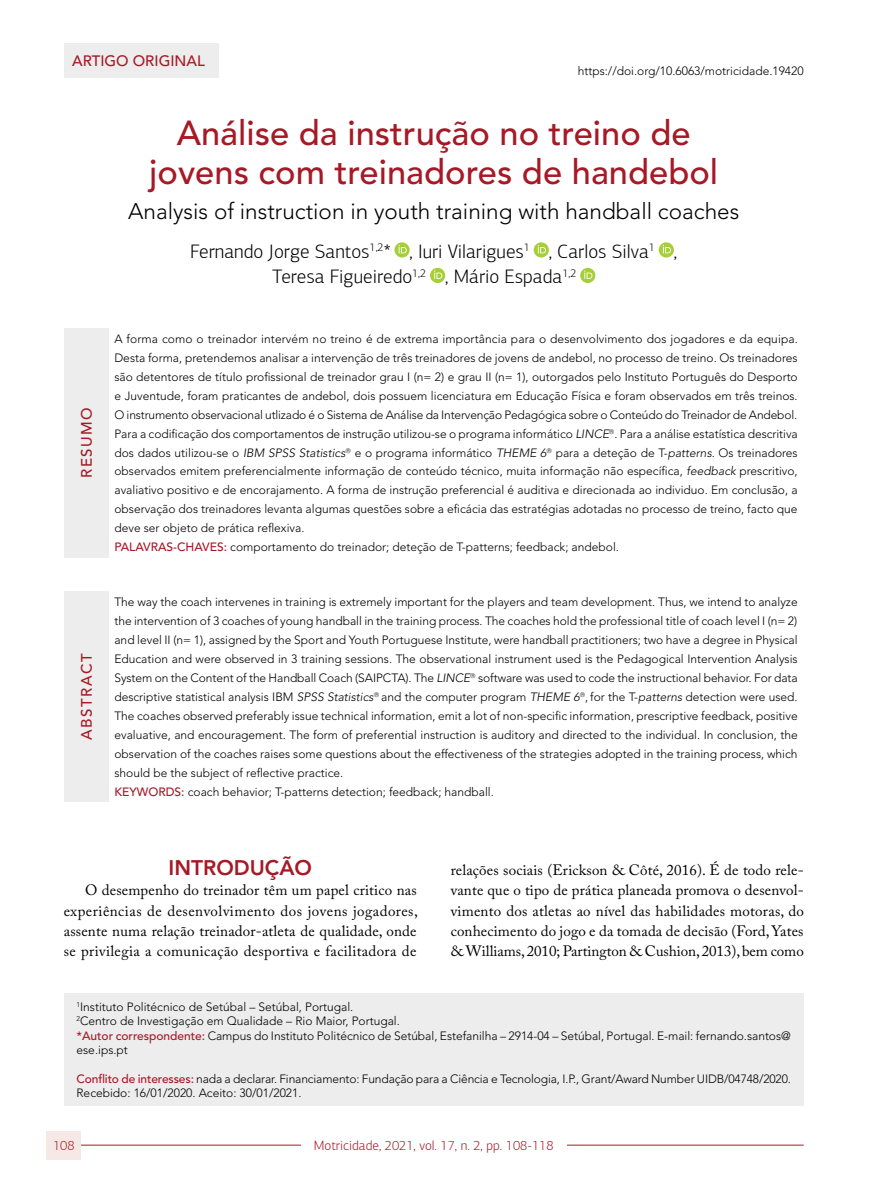
<style>
.page{position:relative;width:893px;height:1191px;background:#fff}
.page>*{position:absolute;margin:0;border:0;box-sizing:border-box;transform-origin:0 0}
.t1{font:500 34.5px/39px "Avenir LT Std";color:#a61926;text-align:center}
.t2{font:300 22.5px "Avenir LT Std";color:#000}
.t3{font:800 21px "Avenir LT Std";color:#a61926}
.t4{font:300 19.5px/25.5px "PF Agora Sans Pro";color:#000}
.t5{font:15px/20.2px "Adobe Caslon Pro";letter-spacing:.015em;color:#000;text-align:justify}
.t6{font:500 15px "Avenir LT Std";color:#a61926}
.t7{font:500 15px "Avenir LT Std";letter-spacing:.1em;color:#a61926}
.t8{font:500 15px "Avenir LT Std";letter-spacing:.05em;color:#a61926}
.t9{font:300 13.5px "PF Agora Sans Pro";color:#a61926}
.t10{font:300 12px/18.9px "Avenir LT Std";color:#000}
.s1{font-style:italic}
.s2{font-weight:500;color:#a61926}
</style>
<div class="page">
<hr style="left:64px;top:1144px;width:740px;height:1px;background:#a61926">
<div style="left:47px;top:1130px;width:34px;height:29px;background:#f6e8e4"></div>
<div style="left:64px;top:993px;width:740px;height:113px;background:#ededed"></div>
<svg style="left:394px;top:242px;width:16px;height:15px"></svg>
<svg style="left:398px;top:245px;width:9px;height:8px"></svg>
<svg style="left:534px;top:242px;width:15px;height:15px"></svg>
<svg style="left:538px;top:245px;width:8px;height:8px"></svg>
<svg style="left:659px;top:242px;width:15px;height:15px"></svg>
<svg style="left:663px;top:245px;width:8px;height:8px"></svg>
<div style="left:430px;top:268px;width:15px;height:15px;background:#a6ce39;border-radius:50%"></div>
<svg style="left:434px;top:271px;width:8px;height:8px"></svg>
<div style="left:580px;top:268px;width:15px;height:15px;background:#a6ce39;border-radius:50%"></div>
<svg style="left:584px;top:271px;width:8px;height:8px"></svg>
<div style="left:64px;top:328px;width:44px;height:229px;background:#ededed"></div>
<div style="left:64px;top:591px;width:44px;height:210px;background:#ededed"></div>
<div style="left:64px;top:43px;width:154px;height:34px;background:#ededed"></div>
<div style="left:301px;top:1133px;width:265px;height:23px;background:#fff"></div>
<p class="t6" style="left:72px;top:52px;width:134px">ARTIGO ORIGINAL</p>
<p class="t10" style="left:578px;top:61px;width:228px">https://doi.org/10.6063/motricidade.19420</p>
<p class="t8" style="left:78px;top:478px;width:72px;rotate:-90deg">RESUMO</p>
<p class="t7" style="left:78px;top:739px;width:88px;rotate:-90deg">ABSTRACT</p>
<h1 class="t1" style="left:149px;top:114px;width:570px">Análise da instrução no treino de jovens com treinadores de handebol</h1>
<h2 class="t2" style="left:128px;top:198px;width:613px">Analysis of instruction in youth training with handball coaches</h2>
<h3 class="t4" style="left:272px;top:238px;width:407px;text-indent:-82px">Fernando Jorge Santos<sup>1,2</sup>* , Iuri Vilarigues<sup>1</sup> , Carlos Silva<sup>1</sup> ,<br>Teresa Figueiredo<sup>1,2</sup> , Mário Espada<sup>1,2</sup></h3>
<p class="t10" style="left:114px;top:329px;width:685px">A forma como o treinador intervém no treino é de extrema importância para o desenvolvimento dos jogadores e da equipa.<br>Desta forma, pretendemos analisar a intervenção de três treinadores de jovens de andebol, no processo de treino. Os treinadores são detentores de título profissional de treinador grau I (n= 2) e grau II (n= 1), outorgados pelo Instituto Português do Desporto e Juventude, foram praticantes de andebol, dois possuem licenciatura em Educação Física e foram observados em três treinos.<br>O instrumento observacional utlizado é o Sistema de Análise da Intervenção Pedagógica sobre o Conteúdo do Treinador de Andebol.<br>Para a codificação dos comportamentos de instrução utilizou-se o programa informático <span class="s1">LINCE</span> . Para a análise estatística descritiva dos dados utilizou-se o <span class="s1">IBM SPSS Statistics</span> e o programa informático <span class="s1">THEME 6</span> para a deteção de T-<span class="s1">patterns</span>. Os treinadores observados emitem preferencialmente informação de conteúdo técnico, muita informação não específica, <span class="s1">feedback</span> prescritivo, avaliativo positivo e de encorajamento. A forma de instrução preferencial é auditiva e direcionada ao individuo. Em conclusão, a observação dos treinadores levanta algumas questões sobre a eficácia das estratégias adotadas no processo de treino, facto que deve ser objeto de prática reflexiva.<br><span class="s2">PALAVRAS-CHAVES:</span> comportamento do treinador; deteção de T-patterns; feedback; andebol.</p>
<p class="t10" style="left:114px;top:593px;width:685px">The way the coach intervenes in training is extremely important for the players and team development. Thus, we intend to analyze the intervention of 3 coaches of young handball in the training process. The coaches hold the professional title of coach level I (n= 2) and level II (n= 1), assigned by the Sport and Youth Portuguese Institute, were handball practitioners; two have a degree in Physical Education and were observed in 3 training sessions. The observational instrument used is the Pedagogical Intervention Analysis System on the Content of the Handball Coach (SAIPCTA). The <span class="s1">LINCE</span> software was used to code the instructional behavior. For data descriptive statistical analysis IBM <span class="s1">SPSS Statistics</span> and the computer program <span class="s1">THEME 6</span> , for the T-<span class="s1">patterns</span> detection were used.<br>The coaches observed preferably issue technical information, emit a lot of non-specific information, prescriptive feedback, positive evaluative, and encouragement. The form of preferential instruction is auditory and directed to the individual. In conclusion, the observation of the coaches raises some questions about the effectiveness of the strategies adopted in the training process, which should be the subject of reflective practice.<br><span class="s2">KEYWORDS:</span> coach behavior; T-patterns detection; feedback; handball.</p>
<h3 class="t3" style="left:169px;top:855px;width:145px">INTRODUÇÃO</h3>
<p class="t5" style="left:64px;top:880px;width:356px;text-indent:21px">O desempenho do treinador têm um papel critico nas experiências de desenvolvimento dos jovens jogadores, assente numa relação treinador-atleta de qualidade, onde se privilegia a comunicação desportiva e facilitadora de</p>
<p class="t5" style="left:451px;top:859px;width:355px">relações sociais (Erickson &amp; Côté, 2016). É de todo rele&shy;vante que o tipo de prática planeada promova o desenvol&shy;vimento dos atletas ao nível das habilidades motoras, do conhecimento do jogo e da tomada de decisão (Ford, Yates &amp; Williams, 2010; Partington &amp; Cushion, 2013), bem como</p>
<p class="t10" style="left:77px;top:999px;width:716px;line-height:14.4px"><sup>1</sup>Instituto Politécnico de Setúbal – Setúbal, Portugal.<br><sup>2</sup>Centro de Investigação em Qualidade – Rio Maior, Portugal.<br><span class="s2">*Autor correspondente:</span> Campus do Instituto Politécnico de Setúbal, Estefanilha – 2914-04 – Setúbal, Portugal. E-mail: fernando.santos@ ese.ips.pt</p>
<p class="t10" style="left:77px;top:1071px;width:716px;line-height:14.4px"><span class="s2">Conflito de interesses:</span> nada a declarar. Financiamento: Fundação para a Ciência e Tecnologia, I.P., Grant/Award Number UIDB/04748/2020.<br>Recebido: 16/01/2020. Aceito: 30/01/2021.</p>
<p class="t9" style="left:53px;top:1137px;width:23px">108</p>
<p class="t9" style="left:315px;top:1137px;width:192px">Geriatr Gerontol Aging. 20XX;XX(X):</p>
<p class="t9" style="left:314px;top:1137px;width:241px">Motricidade, 2021, vol. 17, n. 2, pp. 108-118</p>
</div>
